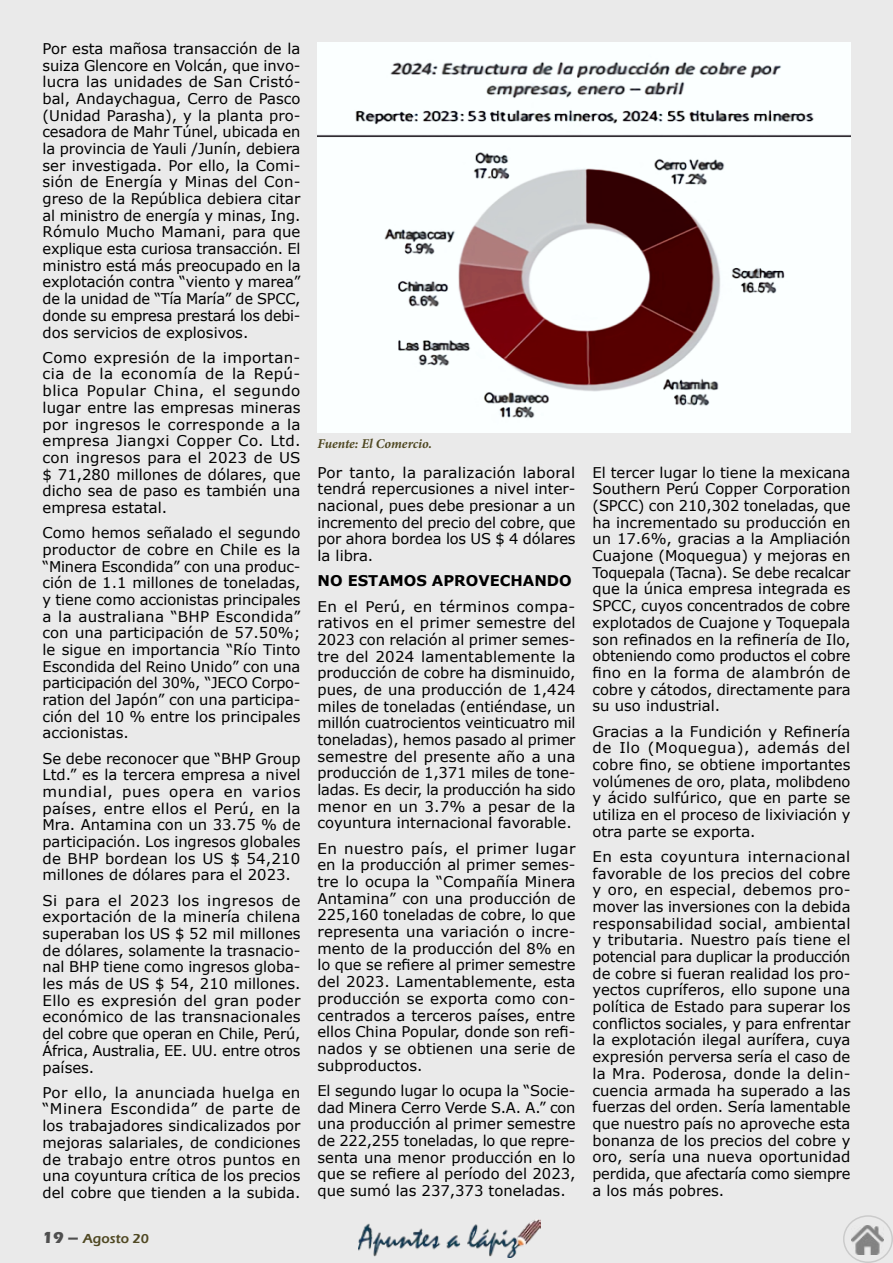
<style>
.page{position:relative;width:893px;height:1263px;background:#eaeaea}
.page>*{position:absolute;margin:0;border:0;box-sizing:border-box;transform-origin:0 0}
.t1{font:14.85px/16.6px "Verdana";color:#000;text-align:justify}
.t2{font:700 14.85px "Verdana";color:#000}
.t3{font:italic 700 13.5px "Minion Pro";color:#4f4822}
.t4{font:600 13.5px "Eras ITC";color:#4f4822}
.s1{font-weight:700;font-size:16.5px;color:#4f4f4f}
</style>
<div class="page">
<img style="left:358px;top:1219px;width:182px;height:38px">
<img style="left:852px;top:1225px;width:32px;height:30px">
<div style="left:843px;top:1215px;width:50px;height:48px;border:2px solid #acacac;border-radius:50%"></div>
<img style="left:317px;top:43px;width:533px;height:389px">
<p class="t1" style="left:43px;top:40px;width:260px">Por esta mañosa transacción de la suiza Glencore en Volcán, que invo&shy;lucra las unidades de San Cristó&shy;bal, Andaychagua, Cerro de Pasco (Unidad Parasha), y la planta pro&shy;cesadora de Mahr Túnel, ubicada en la provincia de Yauli /Junín, debiera ser investigada. Por ello, la Comi&shy;sión de Energía y Minas del Con&shy;greso de la República debiera citar al ministro de energía y minas, Ing.<br>Rómulo Mucho Mamani, para que explique esta curiosa transacción. El ministro está más preocupado en la explotación contra “viento y marea” de la unidad de “Tía María” de SPCC, donde su empresa prestará los debi&shy;dos servicios de explosivos.</p>
<p class="t1" style="left:43px;top:349px;width:260px">Como expresión de la importan&shy;cia de la economía de la Repú&shy;blica Popular China, el segundo lugar entre las empresas mineras por ingresos le corresponde a la empresa Jiangxi Copper Co. Ltd. con ingresos para el 2023 de US $ 71,280 millones de dólares, que dicho sea de paso es también una empresa estatal.</p>
<p class="t1" style="left:43px;top:524px;width:260px">Como hemos señalado el segundo productor de cobre en Chile es la “Minera Escondida” con una produc&shy;ción de 1.1 millones de toneladas, y tiene como accionistas principales a la australiana “BHP Escondida” con una participación de 57.50%; le sigue en importancia “Río Tinto Escondida del Reino Unido” con una participación del 30%, “JECO Corpo&shy;ration del Japón” con una participa&shy;ción del 10 % entre los principales accionistas.</p>
<p class="t1" style="left:43px;top:750px;width:260px">Se debe reconocer que “BHP Group Ltd.” es la tercera empresa a nivel mundial, pues opera en varios países, entre ellos el Perú, en la Mra. Antamina con un 33.75 % de participación. Los ingresos globales de BHP bordean los US $ 54,210 millones de dólares para el 2023.</p>
<p class="t1" style="left:43px;top:892px;width:260px">Si para el 2023 los ingresos de exportación de la minería chilena superaban los US $ 52 mil millones de dólares, solamente la trasnacio&shy;nal BHP tiene como ingresos globa&shy;les más de US $ 54, 210 millones.<br>Ello es expresión del gran poder económico de las transnacionales del cobre que operan en Chile, Perú, África, Australia, EE. UU. entre otros países.</p>
<p class="t1" style="left:43px;top:1084px;width:260px">Por ello, la anunciada huelga en “Minera Escondida” de parte de los trabajadores sindicalizados por mejoras salariales, de condiciones de trabajo entre otros puntos en una coyuntura crítica de los precios del cobre que tienden a la subida.</p>
<p class="t4" style="left:42px;top:1230px;width:108px"><span class="s1">19 –</span> Agosto 20</p>
<p class="t3" style="left:317px;top:434px;width:116px">Fuente: El Comercio.</p>
<p class="t1" style="left:317px;top:464px;width:260px">Por tanto, la paralización laboral tendrá repercusiones a nivel inter&shy;nacional, pues debe presionar a un incremento del precio del cobre, que por ahora bordea los US $ 4 dólares la libra.</p>
<p class="t2" style="left:317px;top:570px;width:256px">NO ESTAMOS APROVECHANDO</p>
<p class="t1" style="left:317px;top:598px;width:260px">En el Perú, en términos compa&shy;rativos en el primer semestre del 2023 con relación al primer semes&shy;tre del 2024 lamentablemente la producción de cobre ha disminuido, pues, de una producción de 1,424 miles de toneladas (entiéndase, un millón cuatrocientos veinticuatro mil toneladas), hemos pasado al primer semestre del presente año a una producción de 1,371 miles de tone&shy;ladas. Es decir, la producción ha sido menor en un 3.7% a pesar de la coyuntura internacional favorable.</p>
<p class="t1" style="left:317px;top:840px;width:260px">En nuestro país, el primer lugar en la producción al primer semes&shy;tre lo ocupa la “Compañía Minera Antamina” con una producción de 225,160 toneladas de cobre, lo que representa una variación o incre&shy;mento de la producción del 8% en lo que se refiere al primer semestre del 2023. Lamentablemente, esta producción se exporta como con&shy;centrados a terceros países, entre ellos China Popular, donde son refi&shy;nados y se obtienen una serie de subproductos.</p>
<p class="t1" style="left:317px;top:1082px;width:260px">El segundo lugar lo ocupa la “Socie&shy;dad Minera Cerro Verde S.A. A.” con una producción al primer semestre de 222,255 toneladas, lo que repre&shy;senta una menor producción en lo que se refiere al período del 2023, que sumó las 237,373 toneladas.</p>
<p class="t1" style="left:592px;top:464px;width:260px">El tercer lugar lo tiene la mexicana Southern Perú Copper Corporation (SPCC) con 210,302 toneladas, que ha incrementado su producción en un 17.6%, gracias a la Ampliación Cuajone (Moquegua) y mejoras en Toquepala (Tacna). Se debe recalcar que la única empresa integrada es SPCC, cuyos concentrados de cobre explotados de Cuajone y Toquepala son refinados en la refinería de Ilo, obteniendo como productos el cobre fino en la forma de alambrón de cobre y cátodos, directamente para su uso industrial.</p>
<p class="t1" style="left:592px;top:723px;width:259px">Gracias a la Fundición y Refinería de Ilo (Moquegua), además del cobre fino, se obtiene importantes volúmenes de oro, plata, molibdeno y ácido sulfúrico, que en parte se utiliza en el proceso de lixiviación y otra parte se exporta.</p>
<p class="t1" style="left:592px;top:848px;width:260px">En esta coyuntura internacional favorable de los precios del cobre y oro, en especial, debemos pro&shy;mover las inversiones con la debida responsabilidad social, ambiental y tributaria. Nuestro país tiene el potencial para duplicar la producción de cobre si fueran realidad los pro&shy;yectos cupríferos, ello supone una política de Estado para superar los conflictos sociales, y para enfrentar la explotación ilegal aurífera, cuya expresión perversa sería el caso de la Mra. Poderosa, donde la delin&shy;cuencia armada ha superado a las fuerzas del orden. Sería lamentable que nuestro país no aproveche esta bonanza de los precios del cobre y oro, sería una nueva oportunidad perdida, que afectaría como siempre a los más pobres.</p>
</div>
